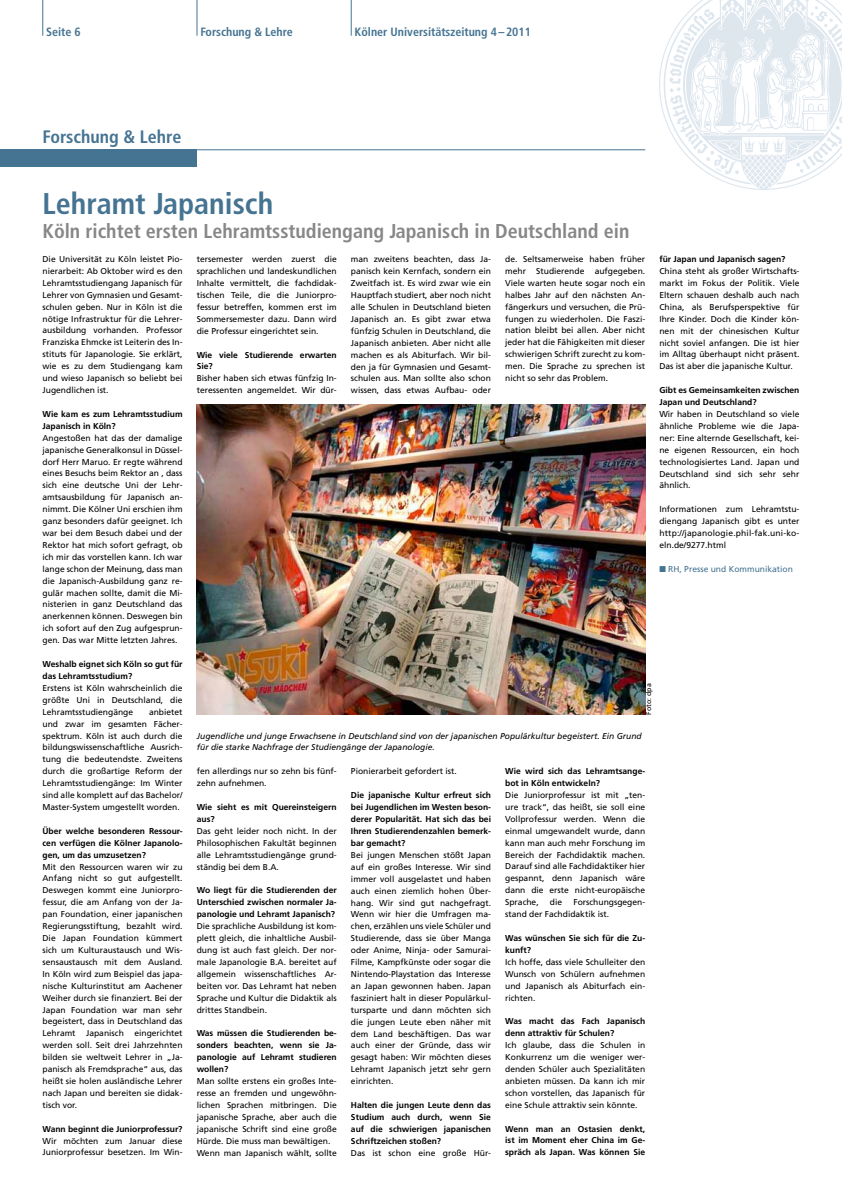
<style>
.page{position:relative;width:842px;height:1191px;background:#fff}
.page>*{position:absolute;margin:0;border:0;box-sizing:border-box;transform-origin:0 0}
.t1{font:700 condensed 30px "Frutiger";color:#457492}
.t2{font:700 condensed 20px "Frutiger";color:#868786}
.t3{font:700 condensed 18px "Frutiger";color:#457492}
.t4{font:700 condensed 12px "Frutiger";color:#457492}
.t5{font:8.5px/11.9px "Frutiger";color:#000;text-align:justify}
.t6{font:700 8.5px/11.9px "Frutiger";color:#000}
.t7{font:italic 8.5px/11.9px "Frutiger";color:#000}
.t8{font:8.5px "Frutiger";color:#457492}
.t9{font:7px "Frutiger";color:#000}
</style>
<div class="page">
<img style="left:659px;top:0;width:183px;height:189px">
<hr style="left:43px;top:0;width:1px;height:36px;background:#457492">
<hr style="left:197px;top:0;width:1px;height:36px;background:#457492">
<hr style="left:351px;top:0;width:1px;height:36px;background:#457492">
<div style="left:0;top:149px;width:197px;height:18px;background:#457492"></div>
<hr style="left:0;top:149px;width:645px;height:1px;background:#457492">
<img style="left:197px;top:405px;width:448px;height:309px">
<h3 class="t4" style="left:46px;top:24px;width:36px">Seite 6</h3>
<h3 class="t4" style="left:200px;top:24px;width:94px">Forschung &amp; Lehre</h3>
<h3 class="t4" style="left:355px;top:24px;width:178px">Kölner Universitätszeitung 4–2011</h3>
<h3 class="t3" style="left:43px;top:126px;width:140px">Forschung &amp; Lehre</h3>
<h1 class="t1" style="left:43px;top:186px;width:232px">Lehramt Japanisch</h1>
<h2 class="t2" style="left:43px;top:219px;width:588px">Köln richtet ersten Lehramtsstudiengang Japanisch in Deutschland ein</h2>
<p class="t5" style="left:43px;top:253px;width:142px">Die Universität zu Köln leistet Pio&shy;nierarbeit: Ab Oktober wird es den Lehramtsstudiengang Japanisch für Lehrer von Gymnasien und Gesamt&shy;schulen geben. Nur in Köln ist die nötige Infrastruktur für die Lehrer&shy;ausbildung vorhanden. Professor Franziska Ehmcke ist Leiterin des In&shy;stituts für Japanologie. Sie erklärt, wie es zu dem Studiengang kam und wieso Japanisch so beliebt bei Jugendlichen ist.</p>
<p class="t6" style="left:43px;top:408px;width:142px">Wie kam es zum Lehramtsstudium<br>Japanisch in Köln?</p>
<p class="t5" style="left:43px;top:432px;width:142px">Angestoßen hat das der damalige japanische Generalkonsul in Düssel&shy;dorf Herr Maruo. Er regte während eines Besuchs beim Rektor an , dass sich eine deutsche Uni der Lehr&shy;amtsausbildung für Japanisch an&shy;nimmt. Die Kölner Uni erschien ihm ganz besonders dafür geeignet. Ich war bei dem Besuch dabei und der Rektor hat mich sofort gefragt, ob ich mir das vorstellen kann. Ich war lange schon der Meinung, dass man die Japanisch-Ausbildung ganz re&shy;gulär machen sollte, damit die Mi&shy;nisterien in ganz Deutschland das anerkennen können. Deswegen bin ich sofort auf den Zug aufgesprun&shy;gen. Das war Mitte letzten Jahres.</p>
<p class="t6" style="left:43px;top:658px;width:142px">Weshalb eignet sich Köln so gut für das Lehramtsstudium?</p>
<p class="t5" style="left:43px;top:682px;width:142px">Erstens ist Köln wahrscheinlich die größte Uni in Deutschland, die Lehramtsstudiengänge</p>
<p class="t5" style="left:505px;top:253px;width:142px">de. Seltsamerweise haben früher mehr Studierende aufgegeben.<br>Viele warten heute sogar noch ein halbes Jahr auf den nächsten An&shy;fängerkurs und versuchen, die Prü&shy;fungen zu wiederholen. Die Faszi&shy;nation bleibt bei allen. Aber nicht jeder hat die Fähigkeiten mit dieser schwierigen Schrift zurecht zu kom&shy;men. Die Sprache zu sprechen ist nicht so sehr das Problem.</p>
<p class="t6" style="left:659px;top:253px;width:128px">für Japan und Japanisch sagen?</p>
<p class="t5" style="left:659px;top:265px;width:142px">China steht als großer Wirtschafts&shy;markt im Fokus der Politik. Viele Eltern schauen deshalb auch nach China, als Berufsperspektive für Ihre Kinder. Doch die Kinder kön&shy;nen mit der chinesischen Kultur nicht soviel anfangen. Die ist hier im Alltag überhaupt nicht präsent.<br>Das ist aber die japanische Kultur.</p>
<p class="t6" style="left:659px;top:384px;width:142px">Gibt es Gemeinsamkeiten zwischen<br>Japan und Deutschland?</p>
<p class="t5" style="left:659px;top:408px;width:142px">Wir haben in Deutschland so viele ähnliche Probleme wie die Japa&shy;ner: Eine alternde Gesellschaft, kei&shy;ne eigenen Ressourcen, ein hoch technologisiertes Land. Japan und Deutschland sind sich sehr sehr ähnlich.</p>
<p class="t5" style="left:659px;top:503px;width:142px">Informationen zum Lehramtstu&shy;diengang Japanisch gibt es unter http://japanologie.phil-fak.uni-ko&shy;eln.de/9277.html</p>
<p class="t8" style="left:659px;top:564px;width:135px">■ RH, Presse und Kommunikation</p>
<p class="t5" style="left:197px;top:253px;width:142px">tersemester werden zuerst die sprachlichen und landeskundlichen Inhalte vermittelt, die fachdidak&shy;tischen Teile, die die Juniorpro&shy;fessur betreffen, kommen erst im Sommersemester dazu. Dann wird die Professur eingerichtet sein.</p>
<p class="t6" style="left:197px;top:348px;width:142px">Wie viele Studierende erwarten<br>Sie?</p>
<p class="t5" style="left:197px;top:372px;width:142px">Bisher haben sich etwas fünfzig In&shy;teressenten angemeldet. Wir dür-</p>
<p class="t5" style="left:351px;top:253px;width:142px">man zweitens beachten, dass Ja&shy;panisch kein Kernfach, sondern ein Zweitfach ist. Es wird zwar wie ein Hauptfach studiert, aber noch nicht alle Schulen in Deutschland bieten Japanisch an. Es gibt zwar etwa fünfzig Schulen in Deutschland, die Japanisch anbieten. Aber nicht alle machen es als Abiturfach. Wir bil&shy;den ja für Gymnasien und Gesamt&shy;schulen aus. Man sollte also schon wissen, dass etwas Aufbau- oder</p>
<p class="t9" style="left:645px;top:714px;width:33px;rotate:-90deg">Foto: dpa</p>
<p class="t5" style="left:43px;top:705px;width:142px;text-indent:106px">anbietet und zwar im gesamten Fächer&shy;spektrum. Köln ist auch durch die bildungswissenschaftliche Ausrich&shy;tung die bedeutendste. Zweitens durch die großartige Reform der Lehramtsstudiengänge: Im Winter sind alle komplett auf das Bachelor/ Master-System umgestellt worden.</p>
<p class="t6" style="left:43px;top:825px;width:142px;text-align:justify">Über welche besonderen Ressour&shy;cen verfügen die Kölner Japanolo&shy;gen, um das umzusetzen?</p>
<p class="t5" style="left:43px;top:860px;width:142px">Mit den Ressourcen waren wir zu Anfang nicht so gut aufgestellt.<br>Deswegen kommt eine Juniorpro&shy;fessur, die am Anfang von der Ja&shy;pan Foundation, einer japanischen Regierungsstiftung, bezahlt wird.<br>Die Japan Foundation kümmert sich um Kulturaustausch und Wis&shy;sensaustausch mit dem Ausland.<br>In Köln wird zum Beispiel das japa&shy;nische Kulturinstitut am Aachener Weiher durch sie finanziert. Bei der Japan Foundation war man sehr begeistert, dass in Deutschland das Lehramt Japanisch eingerichtet werden soll. Seit drei Jahrzehnten bilden sie weltweit Lehrer in „Ja&shy;panisch als Fremdsprache“ aus, das heißt sie holen ausländische Lehrer nach Japan und bereiten sie didak&shy;tisch vor.</p>
<p class="t6" style="left:43px;top:1122px;width:142px">Wann beginnt die Juniorprofessur?</p>
<p class="t5" style="left:43px;top:1134px;width:142px">Wir möchten zum Januar diese<br>Juniorprofessur besetzen. Im Win-</p>
<p class="t7" style="left:197px;top:729px;width:446px">Jugendliche und junge Erwachsene in Deutschland sind von der japanischen Populärkultur begeistert. Ein Grund für die starke Nachfrage der Studiengänge der Japanologie.</p>
<p class="t6" style="left:505px;top:765px;width:142px">Wie wird sich das Lehramtsange&shy;bot in Köln entwickeln?</p>
<p class="t5" style="left:505px;top:789px;width:142px">Die Juniorprofessur ist mit „ten&shy;ure track“, das heißt, sie soll eine Vollprofessur werden. Wenn die einmal umgewandelt wurde, dann kann man auch mehr Forschung im Bereich der Fachdidaktik machen.<br>Darauf sind alle Fachdidaktiker hier gespannt, denn Japanisch wäre dann die erste nicht-europäische Sprache,</p>
<p class="t5" style="left:197px;top:765px;width:142px">fen allerdings nur so zehn bis fünf&shy;zehn aufnehmen.</p>
<p class="t6" style="left:197px;top:801px;width:142px">Wie sieht es mit Quereinsteigern aus?</p>
<p class="t5" style="left:197px;top:825px;width:142px">Das geht leider noch nicht. In der Philosophischen Fakultät beginnen alle Lehramtsstudiengänge grund&shy;ständig bei dem B.A.</p>
<p class="t6" style="left:197px;top:884px;width:142px;text-align:justify">Wo liegt für die Studierenden der Unterschied zwischen normaler Ja&shy;panologie und Lehramt Japanisch?</p>
<p class="t5" style="left:197px;top:920px;width:142px">Die sprachliche Ausbildung ist kom&shy;plett gleich, die inhaltliche Ausbil&shy;dung ist auch fast gleich. Der nor&shy;male Japanologie B.A. bereitet auf allgemein wissenschaftliches Ar&shy;beiten vor. Das Lehramt hat neben Sprache und Kultur die Didaktik als drittes Standbein.</p>
<p class="t6" style="left:197px;top:1027px;width:142px;text-align:justify">Was müssen die Studierenden be&shy;sonders beachten, wenn sie Ja&shy;panologie auf Lehramt studieren wollen?</p>
<p class="t5" style="left:197px;top:1075px;width:142px;text-align:left">Man sollte erstens ein großes Inte&shy;resse an fremden und ungewöhn&shy;lichen Sprachen mitbringen. Die japanische Sprache, aber auch die japanische Schrift sind eine große Hürde. Die muss man bewältigen.<br>Wenn man Japanisch wählt, sollte</p>
<p class="t5" style="left:351px;top:765px;width:107px">Pionierarbeit gefordert ist.</p>
<p class="t6" style="left:351px;top:789px;width:142px;text-align:justify">Die japanische Kultur erfreut sich bei Jugendlichen im Westen beson&shy;derer Popularität. Hat sich das bei Ihren Studierendenzahlen bemerk&shy;bar gemacht?</p>
<p class="t5" style="left:351px;top:849px;width:142px">Bei jungen Menschen stößt Japan auf ein großes Interesse. Wir sind immer voll ausgelastet und haben auch einen ziemlich hohen Über&shy;hang. Wir sind gut nachgefragt.<br>Wenn wir hier die Umfragen ma&shy;chen, erzählen uns viele Schüler und Studierende, dass sie über Manga oder Anime, Ninja- oder Samurai-Filme, Kampfkünste oder sogar die Nintendo-Playstation das Interesse an Japan gewonnen haben. Japan fasziniert halt in dieser Populärkul&shy;tursparte und dann möchten sich die jungen Leute eben näher mit dem Land beschäftigen. Das war auch einer der Gründe, dass wir gesagt haben: Wir möchten dieses Lehramt Japanisch jetzt sehr gern einrichten.</p>
<p class="t6" style="left:351px;top:1099px;width:142px;text-align:justify">Halten die jungen Leute denn das Studium auch durch, wenn Sie auf die schwierigen japanischen Schriftzeichen stoßen?</p>
<p class="t5" style="left:351px;top:1146px;width:142px">Das ist schon eine große Hür-</p>
<p class="t5" style="left:505px;top:896px;width:142px;text-indent:68px">Forschungsgegen&shy;stand der Fachdidaktik ist.</p>
<p class="t6" style="left:505px;top:932px;width:142px">Was wünschen Sie sich für die Zu&shy;kunft?</p>
<p class="t5" style="left:505px;top:955px;width:142px">Ich hoffe, dass viele Schulleiter den Wunsch von Schülern aufnehmen und Japanisch als Abiturfach ein&shy;richten.</p>
<p class="t6" style="left:505px;top:1015px;width:142px">Was macht das Fach Japanisch denn attraktiv für Schulen?</p>
<p class="t5" style="left:505px;top:1039px;width:142px">Ich glaube, dass die Schulen in Konkurrenz um die weniger wer&shy;denden Schüler auch Spezialitäten anbieten müssen. Da kann ich mir schon vorstellen, das Japanisch für eine Schule attraktiv sein könnte.</p>
<p class="t6" style="left:505px;top:1122px;width:142px;text-align:justify">Wenn man an Ostasien denkt, ist im Moment eher China im Ge&shy;spräch als Japan. Was können Sie</p>
<p class="t5" style="left:550px;top:896px;width:14px">die</p>
</div>
